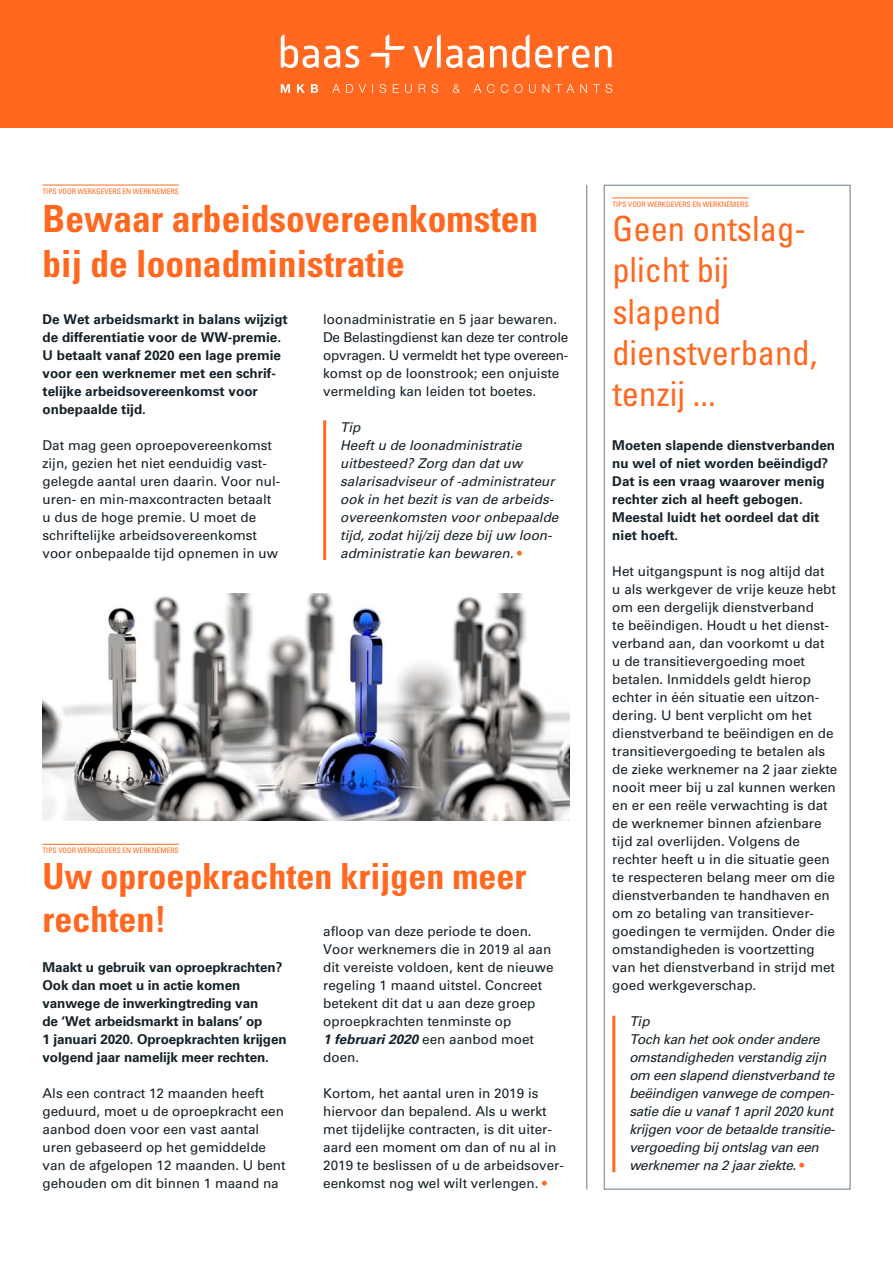
<style>
.page{position:relative;width:893px;height:1263px;background:#fff}
.page>*{position:absolute;margin:0;border:0;box-sizing:border-box;transform-origin:0 0}
.t1{font:700 condensed 37.5px/45px "Univers LT Std";color:#ff681e}
.t2{font:700 condensed 36px/43.2px "Univers LT Std";color:#ff681e}
.t3{font:condensed 34.5px/41.4px "Univers LT Std";color:#ff681e}
.t4{font:13.5px/18px "Univers LT Std";color:#152128}
.t5{font:700 13.5px/18px "Univers LT Std";color:#152128}
.t6{font:italic 13.5px/18px "Univers LT Std";letter-spacing:-.02em;color:#152128}
.t7{font:italic 13.5px/18px "Univers LT Std";color:#152128}
.t8{font:condensed 7.5px "Univers LT Std";color:#ff681e}
.s1{font-style:normal;color:#ff681e}
.s2{font-weight:700;font-style:italic}
.s3{color:#ff681e}
</style>
<div class="page">
<div style="left:0;top:0;width:893px;height:128px;background:#ff681e"></div>
<svg style="left:281px;top:84px;width:331px;height:9px"></svg>
<svg style="left:281px;top:35px;width:78px;height:33px"></svg>
<svg style="left:413px;top:35px;width:199px;height:33px"></svg>
<svg style="left:370px;top:35px;width:35px;height:33px"></svg>
<div style="left:604px;top:185px;width:246px;height:1004px;border:1px solid #697b87"></div>
<hr style="left:612px;top:198px;width:137px;height:1px;background:#ff681e">
<hr style="left:586px;top:185px;width:1px;height:1004px;background:#697b87">
<hr style="left:43px;top:185px;width:136px;height:1px;background:#ff681e">
<hr style="left:43px;top:844px;width:136px;height:1px;background:#ff681e">
<img style="left:43px;top:594px;width:527px;height:226px">
<hr style="left:323px;top:420px;width:3px;height:140px;background:#ff681e">
<hr style="left:612px;top:1016px;width:3px;height:156px;background:#ff681e">
<p class="t8" style="left:43px;top:187px;width:138px">TIPS VOOR WERKGEVERS EN WERKNEMERS</p>
<h1 class="t1" style="left:43px;top:196px;width:497px">Bewaar arbeidsovereenkomsten bij de loonadministratie</h1>
<p class="t5" style="left:43px;top:310px;width:247px">De Wet arbeidsmarkt in balans wijzigt de differentiatie voor de WW-premie.<br>U betaalt vanaf 2020 een lage premie voor een werknemer met een schrif&shy;telijke arbeidsovereenkomst voor onbepaalde tijd.</p>
<p class="t4" style="left:43px;top:436px;width:239px">Dat mag geen oproepovereenkomst zijn, gezien het niet eenduidig vast&shy;gelegde aantal uren daarin. Voor nul&shy;uren- en min-maxcontracten betaalt u dus de hoge premie. U moet de schriftelijke arbeidsovereenkomst voor onbepaalde tijd opnemen in uw</p>
<p class="t4" style="left:323px;top:310px;width:247px">loonadministratie en 5 jaar bewaren.<br>De Belastingdienst kan deze ter controle opvragen. U vermeldt het type overeen&shy;komst op de loonstrook; een onjuiste vermelding kan leiden tot boetes.</p>
<p class="t7" style="left:340px;top:418px;width:220px">Tip<br>Heeft u de loonadministratie uitbesteed? Zorg dan dat uw salarisadviseur of -administrateur ook in het bezit is van de arbeids&shy;overeenkomsten voor onbepaalde tijd, zodat hij/zij deze bij uw loon&shy;administratie kan bewaren. <span class="s1">•</span></p>
<p class="t8" style="left:43px;top:846px;width:138px">TIPS VOOR WERKGEVERS EN WERKNEMERS</p>
<h2 class="t2" style="left:43px;top:854px;width:485px">Uw oproepkrachten krijgen meer rechten!</h2>
<p class="t4" style="left:323px;top:922px;width:232px">afloop van deze periode te doen.<br>Voor werknemers die in 2019 al aan dit vereiste voldoen, kent de nieuwe regeling 1 maand uitstel. Concreet betekent dit dat u aan deze groep oproepkrachten tenminste op<br><span class="s2">1 februari 2020</span> een aanbod moet doen.</p>
<p class="t4" style="left:323px;top:1084px;width:242px">Kortom, het aantal uren in 2019 is hiervoor dan bepalend. Als u werkt met tijdelijke contracten, is dit uiter&shy;aard een moment om dan of nu al in 2019 te beslissen of u de arbeidsover&shy;eenkomst nog wel wilt verlengen. <span class="s3">•</span></p>
<p class="t5" style="left:43px;top:958px;width:246px">Maakt u gebruik van oproepkrachten?<br>Ook dan moet u in actie komen vanwege de inwerkingtreding van<br>de ‘Wet arbeidsmarkt in balans’ op<br>1 januari 2020. Oproepkrachten krijgen volgend jaar namelijk meer rechten.</p>
<p class="t4" style="left:43px;top:1084px;width:245px">Als een contract 12 maanden heeft geduurd, moet u de oproepkracht een aanbod doen voor een vast aantal uren gebaseerd op het gemiddelde van de afgelopen 12 maanden. U bent gehouden om dit binnen 1 maand na</p>
<p class="t8" style="left:612px;top:199px;width:138px">TIPS VOOR WERKGEVERS EN WERKNEMERS</p>
<h3 class="t3" style="left:612px;top:207px;width:207px">Geen ontslag&shy;plicht bij slapend dienstverband, tenzij ...</h3>
<p class="t5" style="left:612px;top:436px;width:224px">Moeten slapende dienstverbanden nu wel of niet worden beëindigd?<br>Dat is een vraag waarover menig rechter zich al heeft gebogen.<br>Meestal luidt het oordeel dat dit niet hoeft.</p>
<p class="t4" style="left:612px;top:562px;width:227px">Het uitgangspunt is nog altijd dat<br>u als werkgever de vrije keuze hebt om een dergelijk dienstverband<br>te beëindigen. Houdt u het dienst&shy;verband aan, dan voorkomt u dat<br>u de transitievergoeding moet betalen. Inmiddels geldt hierop echter in één situatie een uitzon&shy;dering. U bent verplicht om het dienstverband te beëindigen en de transitievergoeding te betalen als de zieke werknemer na 2 jaar ziekte nooit meer bij u zal kunnen werken en er een reële verwachting is dat de werknemer binnen afzienbare tijd zal overlijden. Volgens de rechter heeft u in die situatie geen te respecteren belang meer om die dienstverbanden te handhaven en om zo betaling van transitiever&shy;goedingen te vermijden. Onder die omstandigheden is voortzetting van het dienstverband in strijd met goed werkgeverschap.</p>
<p class="t6" style="left:629px;top:1012px;width:207px">Tip<br>Toch kan het ook onder andere omstandigheden verstandig zijn om een slapend dienstverband te beëindigen vanwege de compen&shy;satie die u vanaf 1 april 2020 kunt krijgen voor de betaalde transitie&shy;vergoeding bij ontslag van een werknemer na 2 jaar ziekte. <span class="s1">•</span></p>
</div>
